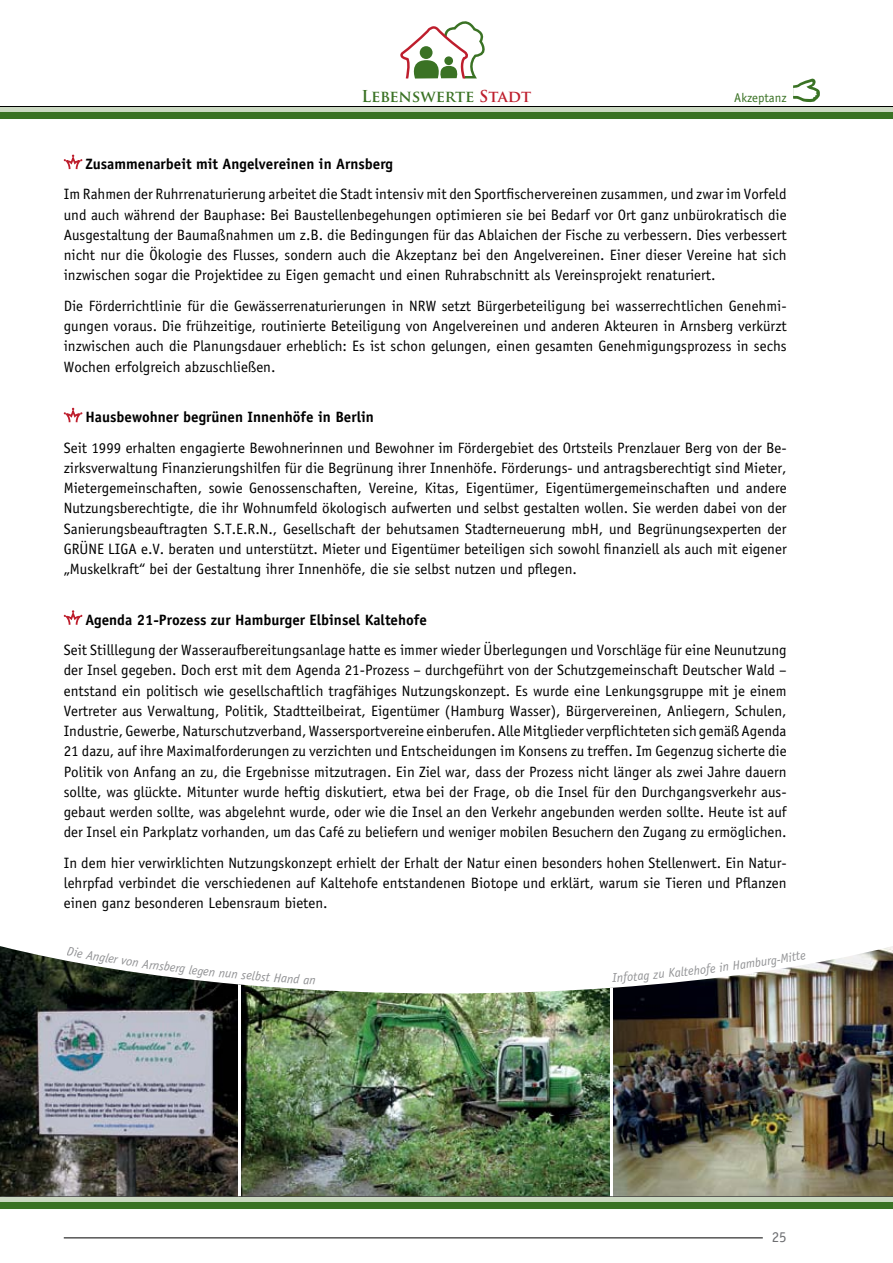
<style>
.page{position:relative;width:893px;height:1263px;background:#fff}
.page>*{position:absolute;margin:0;border:0;box-sizing:border-box;transform-origin:0 0}
.t1{font:700 16.05px "Trajan Pro";color:#3a7224}
.t2{font:15px/20.2px "Officina Sans";color:#000;text-align:justify}
.t3{font:700 15px "Officina Sans";color:#000}
.t4{font:15px "Officina Sans";color:#6d6e71}
.t5{font:italic 12.75px "Officina Sans";color:#6d6e71}
.t6{font:12.75px "Officina Sans";color:#3a7224}
.s1{color:#be1e2d}
</style>
<div class="page">
<svg style="left:400px;top:21px;width:85px;height:58px"></svg>
<hr style="left:64px;top:1237px;width:718px;height:1px;background:#000">
<div style="left:763px;top:1225px;width:24px;height:22px;background:#fff"></div>
<svg style="left:0;top:107px;width:893px;height:6px;fill:#cbd9c2"></svg>
<hr style="left:0;top:106px;width:893px;height:1px;background:#000">
<div style="left:0;top:113px;width:893px;height:6px;background:#3a7224"></div>
<svg style="left:0;top:1197px;width:893px;height:6px;fill:#cbd9c2"></svg>
<hr style="left:0;top:1196px;width:893px;height:1px;background:#000">
<div style="left:0;top:1203px;width:893px;height:6px;background:#3a7224"></div>
<img style="left:612px;top:946px;width:281px;height:250px">
<img style="left:0;top:946px;width:238px;height:250px">
<img style="left:241px;top:984px;width:369px;height:212px">
<svg style="left:64px;top:155px;width:18px;height:14px"></svg>
<svg style="left:64px;top:408px;width:18px;height:14px"></svg>
<svg style="left:64px;top:610px;width:18px;height:15px"></svg>
<svg style="left:793px;top:79px;width:27px;height:23px"></svg>
<svg style="left:67px;top:946px;width:12px;height:11px"></svg>
<svg style="left:792px;top:951px;width:14px;height:10px"></svg>
<p class="t1" style="left:361px;top:87px;width:171px">Lebenswerte <span class="s1">Stadt</span></p>
<p class="t6" style="left:734px;top:91px;width:54px">Akzeptanz</p>
<p class="t3" style="left:85px;top:155px;width:309px">Zusammenarbeit mit Angelvereinen in Arnsberg</p>
<p class="t2" style="left:64px;top:184px;width:724px">Im Rahmen der Ruhrrenaturierung arbeitet die Stadt intensiv mit den Sportfischervereinen zusammen, und zwar im Vorfeld und auch während der Bauphase: Bei Baustellenbegehungen optimieren sie bei Bedarf vor Ort ganz unbürokratisch die Ausgestaltung der Baumaßnahmen um z.B. die Bedingungen für das Ablaichen der Fische zu verbessern. Dies verbessert nicht nur die Ökologie des Flusses, sondern auch die Akzeptanz bei den Angelvereinen. Einer dieser Vereine hat sich inzwischen sogar die Projektidee zu Eigen gemacht und einen Ruhrabschnitt als Vereinsprojekt renaturiert.</p>
<p class="t2" style="left:64px;top:296px;width:724px">Die Förderrichtlinie für die Gewässerrenaturierungen in NRW setzt Bürgerbeteiligung bei wasserrechtlichen Genehmi&shy;gungen voraus. Die frühzeitige, routinierte Beteiligung von Angelvereinen und anderen Akteuren in Arnsberg verkürzt inzwischen auch die Planungsdauer erheblich: Es ist schon gelungen, einen gesamten Genehmigungsprozess in sechs Wochen erfolgreich abzuschließen.</p>
<p class="t3" style="left:85px;top:409px;width:290px">Hausbewohner begrünen Innenhöfe in Berlin</p>
<p class="t2" style="left:64px;top:438px;width:724px">Seit 1999 erhalten engagierte Bewohnerinnen und Bewohner im Fördergebiet des Ortsteils Prenzlauer Berg von der Be&shy;zirksverwaltung Finanzierungshilfen für die Begrünung ihrer Innenhöfe. Förderungs- und antragsberechtigt sind Mieter, Mietergemeinschaften, sowie Genossenschaften, Vereine, Kitas, Eigentümer, Eigentümergemeinschaften und andere Nutzungsberechtigte, die ihr Wohnumfeld ökologisch aufwerten und selbst gestalten wollen. Sie werden dabei von der Sanierungsbeauftragten S.T.E.R.N., Gesellschaft der behutsamen Stadterneuerung mbH, und Begrünungsexperten der GRÜNE LIGA e.V. beraten und unterstützt. Mieter und Eigentümer beteiligen sich sowohl finanziell als auch mit eigener „Muskelkraft“ bei der Gestaltung ihrer Innenhöfe, die sie selbst nutzen und pflegen.</p>
<p class="t3" style="left:85px;top:611px;width:343px">Agenda 21-Prozess zur Hamburger Elbinsel Kaltehofe</p>
<p class="t2" style="left:64px;top:640px;width:724px">Seit Stilllegung der Wasseraufbereitungsanlage hatte es immer wieder Überlegungen und Vorschläge für eine Neunutzung der Insel gegeben. Doch erst mit dem Agenda 21-Prozess – durchgeführt von der Schutzgemeinschaft Deutscher Wald – entstand ein politisch wie gesellschaftlich tragfähiges Nutzungskonzept. Es wurde eine Lenkungsgruppe mit je einem Vertreter aus Verwaltung, Politik, Stadtteilbeirat, Eigentümer (Hamburg Wasser), Bürgervereinen, Anliegern, Schulen, Industrie, Gewerbe, Naturschutzverband, Wassersportvereine einberufen. Alle Mitglieder verpflichteten sich gemäß Agenda 21 dazu, auf ihre Maximalforderungen zu verzichten und Entscheidungen im Konsens zu treffen. Im Gegenzug sicherte die Politik von Anfang an zu, die Ergebnisse mitzutragen. Ein Ziel war, dass der Prozess nicht länger als zwei Jahre dauern sollte, was glückte. Mitunter wurde heftig diskutiert, etwa bei der Frage, ob die Insel für den Durchgangsverkehr aus&shy;gebaut werden sollte, was abgelehnt wurde, oder wie die Insel an den Verkehr angebunden werden sollte. Heute ist auf der Insel ein Parkplatz vorhanden, um das Café zu beliefern und weniger mobilen Besuchern den Zugang zu ermöglichen.</p>
<p class="t2" style="left:64px;top:853px;width:724px">In dem hier verwirklichten Nutzungskonzept erhielt der Erhalt der Natur einen besonders hohen Stellenwert. Ein Natur&shy;lehrpfad verbindet die verschiedenen auf Kaltehofe entstandenen Biotope und erklärt, warum sie Tieren und Pflanzen einen ganz besonderen Lebensraum bieten.</p>
<p class="t5" style="left:79px;top:946px;width:30px;rotate:10deg">e Ang</p>
<p class="t5" style="left:106px;top:951px;width:23px;rotate:9deg">ler v</p>
<p class="t5" style="left:127px;top:954px;width:39px;rotate:8deg">on Arns</p>
<p class="t5" style="left:165px;top:959px;width:35px;rotate:7deg">berg le</p>
<p class="t5" style="left:198px;top:963px;width:30px;rotate:6deg">gen n</p>
<p class="t5" style="left:226px;top:966px;width:38px;rotate:5deg">un selb</p>
<p class="t5" style="left:262px;top:969px;width:40px;rotate:4deg">st Hand</p>
<p class="t5" style="left:612px;top:971px;width:23px;rotate:-4deg">Info</p>
<p class="t5" style="left:633px;top:969px;width:33px;rotate:-5deg">tag zu</p>
<p class="t5" style="left:668px;top:966px;width:27px;rotate:-6deg">Kalte</p>
<p class="t5" style="left:693px;top:964px;width:37px;rotate:-7deg">hofe in</p>
<p class="t5" style="left:732px;top:959px;width:37px;rotate:-8deg">Hambu</p>
<p class="t5" style="left:766px;top:954px;width:26px;rotate:-9deg">rg-Mi</p>
<p class="t4" style="left:772px;top:1228px;width:16px">25</p>
</div>
